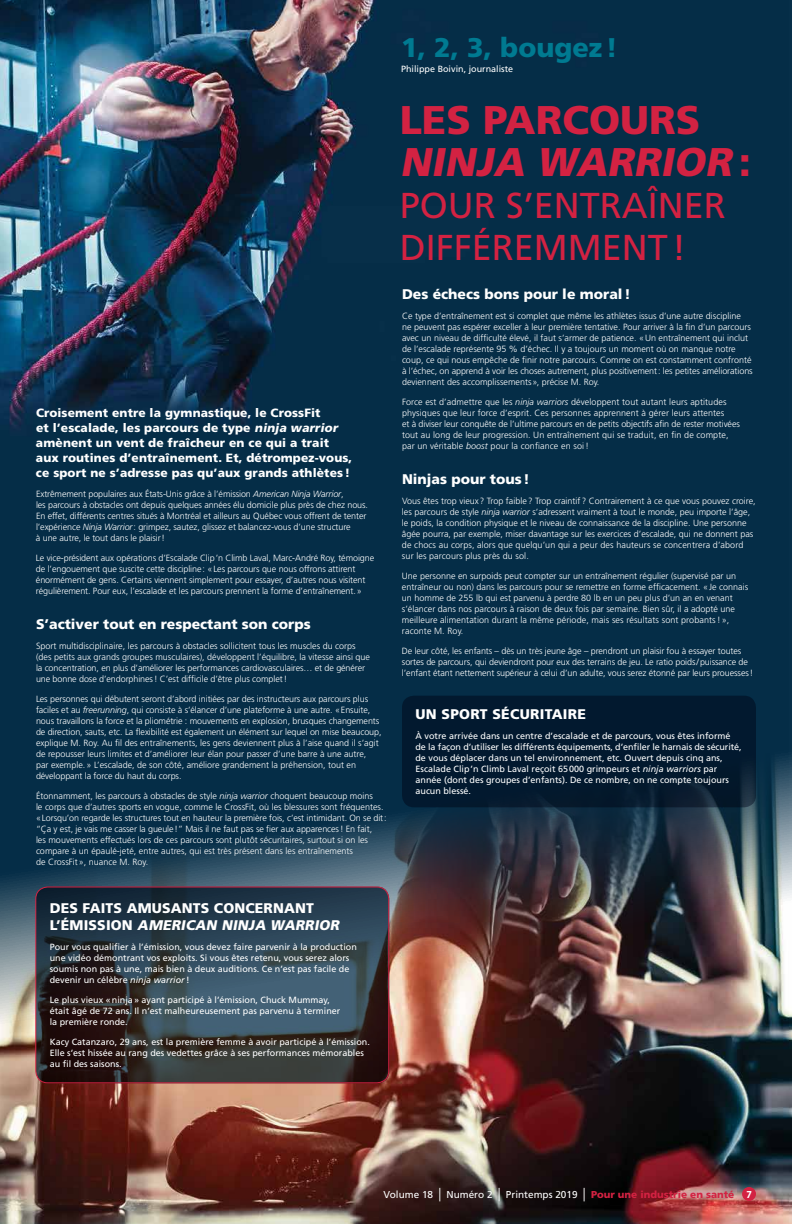
<style>
.page{position:relative;width:792px;height:1224px;background:#fff}
.page>*{position:absolute;margin:0;border:0;box-sizing:border-box;transform-origin:0 0}
.t1{font:900 40px/42px "Frutiger";color:#d32242}
.t2{font:36px/42px "Frutiger";color:#d32242}
.t3{font:900 27px "Frutiger";color:#007a91}
.t4{font:900 14px/16.8px "Frutiger";color:#fff}
.t5{font:900 14px "Frutiger";letter-spacing:.02em;color:#fff}
.t6{font:900 12px/15px "Frutiger";letter-spacing:.01em;color:#fff}
.t7{font:10px "Frutiger";color:#fff}
.t8{font:300 9px/11px "Frutiger";color:#fff}
.t9{font:9px/11px "Frutiger";color:#fff}
.s1{font-style:italic}
.s2{font-size:13.5px}
.s3{font-weight:900;color:#d32242}
.s4{font-family:"Gotham Narrow";font-weight:700}
</style>
<div class="page">
<img style="left:0;top:0;width:792px;height:726px">
<img style="left:0;top:726px;width:792px;height:498px">
<div style="left:402px;top:696px;width:354px;height:111px;background:#02192f;border-radius:12px"></div>
<svg style="left:36px;top:887px;width:353px;height:196px"></svg>
<div style="left:35px;top:886px;width:354px;height:197px;border:1px solid #d32242;border-radius:12px"></div>
<div style="left:742px;top:1187px;width:14px;height:14px;background:#d32242;border-radius:50%"></div>
<h3 class="t3" style="left:401px;top:31px;width:218px">1, 2, 3, bougez!</h3>
<p class="t9" style="left:401px;top:64px;width:114px">Philippe Boivin, journaliste</p>
<p class="t6" style="left:36px;top:406px;width:318px">Croisement entre la gymnastique, le CrossFit<br>et l’escalade, les parcours de type <span class="s1">ninja warrior </span>amènent un vent de fraîcheur en ce qui a trait aux routines d’entraînement. Et, détrompez-vous, ce sport ne s’adresse pas qu’aux grands athlètes !</p>
<p class="t8" style="left:36px;top:489px;width:334px">Extrêmement populaires aux États-Unis grâce à l’émission <span class="s1">American Ninja Warrior</span>,<br>les parcours à obstacles ont depuis quelques années élu domicile plus près de chez nous.<br>En effet, différents centres situés à Montréal et ailleurs au Québec vous offrent de tenter l’expérience <span class="s1">Ninja Warrior</span>: grimpez, sautez, glissez et balancez-vous d’une structure<br>à une autre, le tout dans le plaisir!</p>
<p class="t8" style="left:36px;top:553px;width:340px">Le vice-président aux opérations d’Escalade Clip’n Climb Laval, Marc-André Roy, témoigne de l’engouement que suscite cette discipline: «Les parcours que nous offrons attirent énormément de gens. Certains viennent simplement pour essayer, d’autres nous visitent régulièrement. Pour eux, l’escalade et les parcours prennent la forme d’entraînement.»</p>
<h3 class="t4" style="left:36px;top:616px;width:276px">S’activer tout en respectant son corps</h3>
<p class="t8" style="left:36px;top:641px;width:336px">Sport multidisciplinaire, les parcours à obstacles sollicitent tous les muscles du corps (des petits aux grands groupes musculaires), développent l’équilibre, la vitesse ainsi que la concentration, en plus d’améliorer les performances cardiovasculaires… et de générer une bonne dose d’endorphines! C’est difficile d’être plus complet!</p>
<p class="t8" style="left:36px;top:694px;width:347px">Les personnes qui débutent seront d’abord initiées par des instructeurs aux parcours plus faciles et au <span class="s1">freerunning</span>, qui consiste à s’élancer d’une plateforme à une autre. «Ensuite, nous travaillons la force et la pliométrie : mouvements en explosion, brusques changements de direction, sauts, etc. La flexibilité est également un élément sur lequel on mise beaucoup, explique M. Roy. Au fil des entraînements, les gens deviennent plus à l’aise quand il s’agit de repousser leurs limites et d’améliorer leur élan pour passer d’une barre à une autre,<br>par exemple.» L’escalade, de son côté, améliore grandement la préhension, tout en développant la force du haut du corps.</p>
<p class="t8" style="left:36px;top:791px;width:352px">Étonnamment, les parcours à obstacles de style <span class="s1">ninja warrior</span> choquent beaucoup moins<br>le corps que d’autres sports en vogue, comme le CrossFit, où les blessures sont fréquentes. «Lorsqu’on regarde les structures tout en hauteur la première fois, c’est intimidant. On se dit: “Ça y est, je vais me casser la gueule!” Mais il ne faut pas se fier aux apparences! En fait,<br>les mouvements effectués lors de ces parcours sont plutôt sécuritaires, surtout si on les compare à un épaulé-jeté, entre autres, qui est très présent dans les entraînements<br>de CrossFit», nuance M. Roy.</p>
<h3 class="t4" style="left:50px;top:900px;width:294px">DES FAITS AMUSANTS CONCERNANT<br>L’ É M I S S I O N <span class="s1">AMERICAN NINJA WARRIOR</span></h3>
<p class="t9" style="left:50px;top:941px;width:309px">Pour vous qualifier à l’émission, vous devez faire parvenir à la production une vidéo démontrant vos exploits. Si vous êtes retenu, vous serez alors soumis non pas à une, mais bien à deux auditions. Ce n’est pas facile de devenir un célèbre <span class="s1">ninja warrior</span> !</p>
<p class="t9" style="left:50px;top:994px;width:292px">Le plus vieux «ninja» ayant participé à l’émission, Chuck Mummay, était âgé de 72 ans. Il n’est malheureusement pas parvenu à terminer la première ronde.</p>
<p class="t9" style="left:50px;top:1036px;width:322px">Kacy Catanzaro, 29 ans, est la première femme à avoir participé à l’émission.<br>Elle s’est hissée au rang des vedettes grâce à ses performances mémorables au fil des saisons.</p>
<h1 class="t1" style="left:400px;top:98px;width:353px">LES PARCOURS<br><span class="s1">NINJA WARRIOR</span> :</h1>
<h2 class="t2" style="left:400px;top:184px;width:328px">POUR S’ENTRAÎNER<br>DIFFÉREMMENT!</h2>
<h3 class="t4" style="left:402px;top:286px;width:230px">Des échecs bons pour le moral !</h3>
<p class="t8" style="left:402px;top:310px;width:352px">Ce type d’entraînement est si complet que même les athlètes issus d’une autre discipline<br>ne peuvent pas espérer exceller à leur première tentative. Pour arriver à la fin d’un parcours avec un niveau de difficulté élevé, il faut s’armer de patience. «Un entraînement qui inclut de l’escalade représente 95 % d’échec. Il y a toujours un moment où on manque notre coup, ce qui nous empêche de finir notre parcours. Comme on est constamment confronté à l’échec, on apprend à voir les choses autrement, plus positivement: les petites améliorations deviennent des accomplissements», précise M. Roy.</p>
<p class="t8" style="left:402px;top:396px;width:339px">Force est d’admettre que les <span class="s1">ninja warriors</span> développent tout autant leurs aptitudes physiques que leur force d’esprit. Ces personnes apprennent à gérer leurs attentes<br>et à diviser leur conquête de l’ultime parcours en de petits objectifs afin de rester motivées tout au long de leur progression. Un entraînement qui se traduit, en fin de compte, par un véritable <span class="s1">boost</span> pour la confiance en soi!</p>
<h3 class="t4" style="left:402px;top:470px;width:129px">Ninjas pour tous !</h3>
<p class="t8" style="left:402px;top:495px;width:355px">Vous êtes trop vieux? Trop faible? Trop craintif? Contrairement à ce que vous pouvez croire, les parcours de style <span class="s1">ninja warrior</span> s’adressent vraiment à tout le monde, peu importe l’âge, le poids, la condition physique et le niveau de connaissance de la discipline. Une personne âgée pourra, par exemple, miser davantage sur les exercices d’escalade, qui ne donnent pas de chocs au corps, alors que quelqu’un qui a peur des hauteurs se concentrera d’abord sur les parcours plus près du sol.</p>
<p class="t8" style="left:402px;top:570px;width:348px">Une personne en surpoids peut compter sur un entraînement régulier (supervisé par un entraîneur ou non) dans les parcours pour se remettre en forme efficacement. «Je connais un homme de 255 lb qui est parvenu à perdre 80 lb en un peu plus d’un an en venant s’élancer dans nos parcours à raison de deux fois par semaine. Bien sûr, il a adopté une meilleure alimentation durant la même période, mais ses résultats sont probants! », raconte M. Roy.</p>
<p class="t8" style="left:402px;top:645px;width:353px">De leur côté, les enfants – dès un très jeune âge – prendront un plaisir fou à essayer toutes sortes de parcours, qui deviendront pour eux des terrains de jeu. Le ratio poids/puissance de l’enfant étant nettement supérieur à celui d’un adulte, vous serez étonné par leurs prouesses!</p>
<h3 class="t5" style="left:416px;top:706px;width:172px">UN SPORT SÉCURITAIRE</h3>
<p class="t9" style="left:416px;top:730px;width:328px">À votre arrivée dans un centre d’escalade et de parcours, vous êtes informé de la façon d’utiliser les différents équipements, d’enfiler le harnais de sécurité, de vous déplacer dans un tel environnement, etc. Ouvert depuis cinq ans, Escalade Clip’n Climb Laval reçoit 65000 grimpeurs et <span class="s1">ninja warriors</span> par année (dont des groupes d’enfants). De ce nombre, on ne compte toujours aucun blessé.</p>
<p class="t7" style="left:384px;top:1188px;width:370px">Volume 18 <span class="s2">|</span> Numéro 2 <span class="s2">|</span> Printemps 2019 <span class="s2">|</span> <span class="s3">Pour une industrie en santé</span> <span class="s4">7</span></p>
</div>
